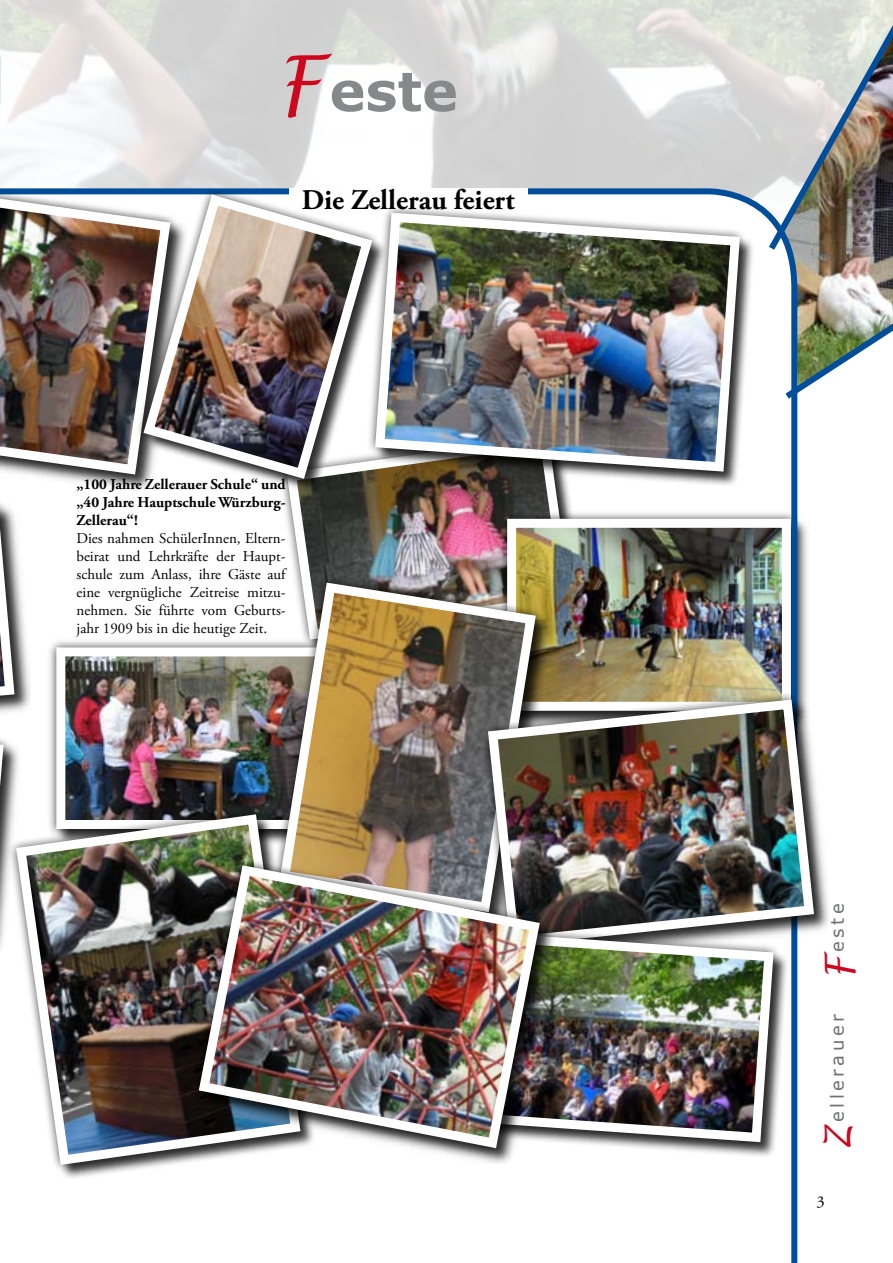
<style>
.page{position:relative;width:893px;height:1263px;background:#fff}
.page>*{position:absolute;margin:0;border:0;box-sizing:border-box;transform-origin:0 0}
.t1{font:700 54px "Verdana";color:#87888a}
.t2{font:italic 36px "Lucida Handwriting";color:#cd071e}
.t3{font:700 28.5px "Adobe Garamond Pro";color:#000}
.t4{font:18px "Verdana";letter-spacing:.2em;color:#707173}
.t5{font:16.5px "Adobe Garamond Pro";color:#000}
.t6{font:15px/18px "Adobe Garamond Pro";color:#000;text-align:justify}
.t7{font:700 15px/18px "Adobe Garamond Pro";color:#000;text-align:justify}
.s1{font-family:"Lucida Handwriting";font-weight:400;font-style:italic;font-size:72px;color:#cd071e}
</style>
<div class="page">
<div style="left:497px;top:509px;width:313px;height:220px;background:#000;opacity:.75"></div>
<img style="left:800px;top:256px;width:93px;height:47px">
<img style="left:25px;top:185px;width:775px;height:1078px">
<img style="left:779px;top:303px;width:114px;height:101px">
<img style="left:763px;top:0;width:130px;height:256px">
<svg style="left:2px;top:178px;width:180px;height:307px"></svg>
<img style="left:0;top:184px;width:131px;height:296px">
<img style="left:269px;top:571px;width:278px;height:232px">
<img style="left:275px;top:577px;width:266px;height:277px">
<svg style="left:477px;top:689px;width:347px;height:268px"></svg>
<img style="left:483px;top:695px;width:336px;height:256px">
<div style="left:479px;top:932px;width:309px;height:225px;background:#000;opacity:.75"></div>
<svg style="left:555px;top:922px;width:229px;height:230px"></svg>
<img style="left:555px;top:928px;width:223px;height:219px">
<svg style="left:25px;top:803px;width:287px;height:373px"></svg>
<img style="left:23px;top:809px;width:283px;height:361px">
<svg style="left:131px;top:182px;width:253px;height:309px"></svg>
<img style="left:138px;top:189px;width:236px;height:295px">
<div style="left:189px;top:854px;width:366px;height:309px;background:#000;opacity:.75"></div>
<img style="left:187px;top:854px;width:364px;height:306px">
<img style="left:194px;top:860px;width:351px;height:293px">
<svg style="left:0;top:503px;width:25px;height:446px"></svg>
<div style="left:374px;top:212px;width:381px;height:274px;background:#000;opacity:.75"></div>
<svg style="left:365px;top:202px;width:385px;height:280px"></svg>
<img style="left:370px;top:208px;width:375px;height:268px">
<div style="left:289px;top:188px;width:238px;height:21px;background:#fff"></div>
<h1 class="t1" style="left:276px;top:57px;width:183px"><span class="s1">F</span> este</h1>
<h3 class="t3" style="left:302px;top:183px;width:214px">Die Zellerau feiert</h3>
<p class="t7" style="left:77px;top:476px;width:211px">„100 Jahre Zellerauer Schule“ und „40 Jahre Hauptschule Würzburg-Zellerau“!</p>
<p class="t6" style="left:77px;top:530px;width:211px">Dies nahmen SchülerInnen, Eltern&shy;beirat und Lehrkräfte der Haupt&shy;schule zum Anlass, ihre Gäste auf eine vergnügliche Zeitreise mitzu&shy;nehmen. Sie führte vom Geburts&shy;jahr 1909 bis in die heutige Zeit.</p>
<p class="t4" style="left:826px;top:952px;width:50px;rotate:-90deg">este</p>
<h2 class="t2" style="left:816px;top:979px;width:29px;rotate:-90deg">F</h2>
<p class="t4" style="left:826px;top:1122px;width:110px;rotate:-90deg">ellerauer</p>
<h2 class="t2" style="left:816px;top:1149px;width:26px;rotate:-90deg">Z</h2>
<p class="t5" style="left:817px;top:1192px;width:10px">3</p>
</div>
